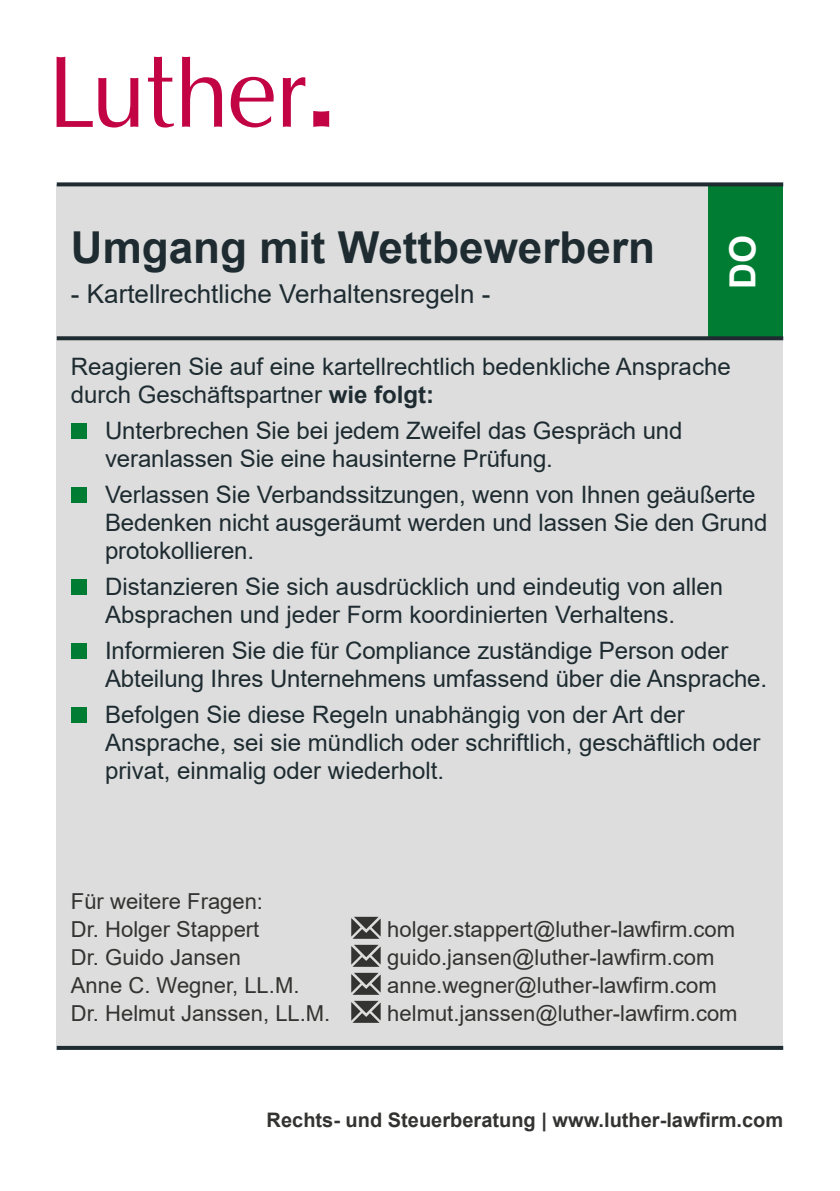
<style>
.page{position:relative;width:840px;height:1191px;background:#fff}
.page>*{position:absolute;margin:0;border:0;box-sizing:border-box;transform-origin:0 0}
.t1{font:700 44px "Arial";color:#1e2c31}
.t2{font:700 36px "Arial";color:#fff}
.t3{font:26px "Arial";color:#1e2c31}
.t4{font:24px/28px "Arial";color:#1e2c31}
.t5{font:22px/28px "Arial";color:#333332}
.t6{font:700 20px "Arial";color:#333332}
.s1{font-weight:700}
</style>
<div class="page">
<div style="left:57px;top:184px;width:725px;height:866px;background:#ddd"></div>
<div style="left:708px;top:184px;width:74px;height:154px;background:#007d32"></div>
<div style="left:71px;top:423px;width:16px;height:16px;background:#007d32"></div>
<div style="left:71px;top:487px;width:16px;height:16px;background:#007d32"></div>
<div style="left:71px;top:579px;width:16px;height:15px;background:#007d32"></div>
<div style="left:71px;top:643px;width:16px;height:15px;background:#007d32"></div>
<div style="left:71px;top:706px;width:16px;height:16px;background:#007d32"></div>
<svg style="left:57px;top:182px;width:725px;height:4px;background:#344145"></svg>
<svg style="left:57px;top:336px;width:725px;height:4px;background:#29373b"></svg>
<svg style="left:57px;top:1046px;width:725px;height:4px;background:#223035"></svg>
<svg style="left:313px;top:111px;width:16px;height:16px"></svg>
<svg style="left:230px;top:77px;width:43px;height:50px"></svg>
<svg style="left:57px;top:57px;width:81px;height:70px"></svg>
<svg style="left:182px;top:57px;width:40px;height:70px"></svg>
<svg style="left:148px;top:57px;width:26px;height:70px"></svg>
<svg style="left:283px;top:77px;width:22px;height:50px"></svg>
<svg style="left:351px;top:916px;width:29px;height:22px"></svg>
<svg style="left:351px;top:944px;width:29px;height:22px"></svg>
<svg style="left:351px;top:972px;width:29px;height:22px"></svg>
<svg style="left:351px;top:1000px;width:29px;height:22px"></svg>
<h1 class="t1" style="left:71px;top:217px;width:585px">Umgang mit Wettbewerbern</h1>
<p class="t3" style="left:71px;top:276px;width:421px">- Kartellrechtliche Verhaltensregeln -</p>
<h2 class="t2" style="left:717px;top:289px;width:55px;rotate:-90deg">DO</h2>
<p class="t4" style="left:71px;top:352px;width:661px">Reagieren Sie auf eine kartellrechtlich bedenkliche Ansprache durch Geschäftspartner <span class="s1">wie folgt:</span></p>
<p class="t4" style="left:105px;top:416px;width:578px">Unterbrechen Sie bei jedem Zweifel das Gespräch und veranlassen Sie eine hausinterne Prüfung.</p>
<p class="t4" style="left:105px;top:480px;width:663px">Verlassen Sie Verbandssitzungen, wenn von Ihnen geäußerte<br>Bedenken nicht ausgeräumt werden und lassen Sie den Grund protokollieren.</p>
<p class="t4" style="left:105px;top:572px;width:619px">Distanzieren Sie sich ausdrücklich und eindeutig von allen<br>Absprachen und jeder Form koordinierten Verhaltens.</p>
<p class="t4" style="left:105px;top:636px;width:663px">Informieren Sie die für Compliance zuständige Person oder<br>Abteilung Ihres Unternehmens umfassend über die Ansprache.</p>
<p class="t4" style="left:105px;top:700px;width:656px">Befolgen Sie diese Regeln unabhängig von der Art der<br>Ansprache, sei sie mündlich oder schriftlich, geschäftlich oder privat, einmalig oder wiederholt.</p>
<p class="t5" style="left:71px;top:887px;width:193px">Für weitere Fragen:<br>Dr. Holger Stappert</p>
<p class="t5" style="left:387px;top:915px;width:349px">holger.stappert@luther-lawfirm.com</p>
<p class="t5" style="left:71px;top:943px;width:171px">Dr. Guido Jansen</p>
<p class="t5" style="left:387px;top:943px;width:328px">guido.jansen@luther-lawfirm.com</p>
<p class="t5" style="left:71px;top:971px;width:230px">Anne C. Wegner, LL.M.</p>
<p class="t5" style="left:387px;top:971px;width:331px">anne.wegner@luther-lawfirm.com</p>
<p class="t5" style="left:71px;top:999px;width:261px">Dr. Helmut Janssen, LL.M.</p>
<p class="t5" style="left:387px;top:999px;width:351px">helmut.janssen@luther-lawfirm.com</p>
<p class="t6" style="left:266px;top:1106px;width:518px">Rechts- und Steuerberatung | www.luther-lawfirm.com</p>
</div>
